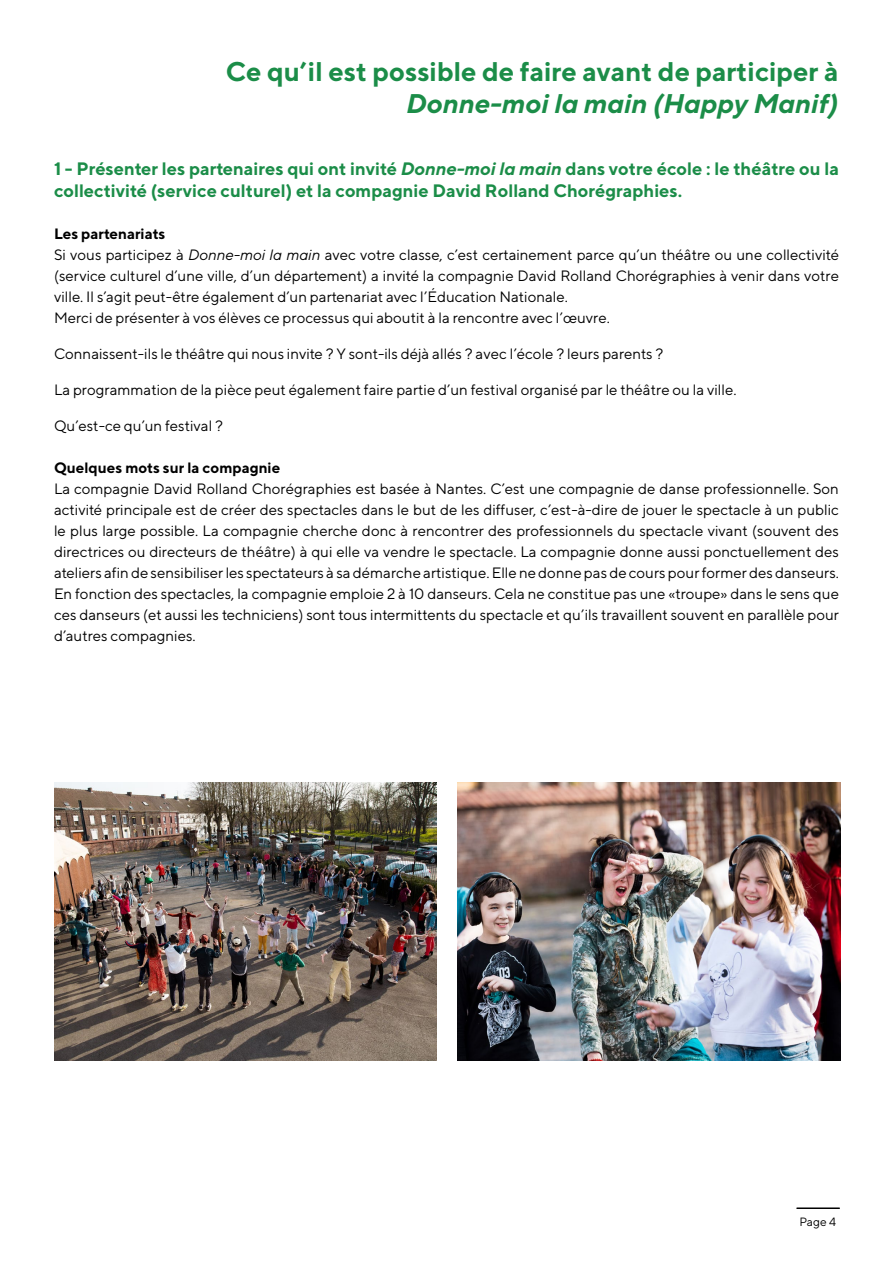
<style>
.page{position:relative;width:893px;height:1263px;background:#fff}
.page>*{position:absolute;margin:0;border:0;box-sizing:border-box;transform-origin:0 0}
.t1{font:700 27px "TT Norms";color:#1b8d48}
.t2{font:italic 700 27px "TT Norms";color:#1b8d48}
.t3{font:700 18px/21.6px "TT Norms";color:#1b8d48}
.t4{font:15px/21px "TT Norms";color:#000}
.t5{font:700 15px "TT Norms";color:#000}
.t6{font:12px "TT Norms";color:#000}
.s1{font-style:italic}
.s2{font-weight:700}
</style>
<div class="page">
<hr style="left:797px;top:1207px;width:42px;height:2px;background:#000">
<img style="left:54px;top:782px;width:383px;height:278px">
<img style="left:457px;top:782px;width:383px;height:278px">
<h1 class="t1" style="left:226px;top:54px;width:614px">Ce qu’il est possible de faire avant de participer à</h1>
<h1 class="t2" style="left:406px;top:87px;width:434px">Donne-moi la main (Happy Manif)</h1>
<p class="t3" style="left:54px;top:157px;width:786px">1 - Présenter les partenaires qui ont invité <span class="s1">Donne-moi la main</span> dans votre école : le théâtre ou la collectivité (service culturel) et la compagnie David Rolland Chorégraphies.</p>
<p class="t4" style="left:54px;top:223px;width:786px"><span class="s2">Les partenariats<br></span>Si vous participez à <span class="s1">Donne-moi la main</span> avec votre classe, c’est certainement parce qu’un théâtre ou une collectivité (service culturel d’une ville, d’un département) a invité la compagnie David Rolland Chorégraphies à venir dans votre ville. Il s’agit peut-être également d’un partenariat avec l’Éducation Nationale.<br>Merci de présenter à vos élèves ce processus qui aboutit à la rencontre avec l’œuvre.</p>
<p class="t4" style="left:54px;top:343px;width:611px">Connaissent-ils le théâtre qui nous invite ? Y sont-ils déjà allés ? avec l’école ? leurs parents ?</p>
<p class="t4" style="left:54px;top:379px;width:684px">La programmation de la pièce peut également faire partie d’un festival organisé par le théâtre ou la ville.</p>
<p class="t4" style="left:54px;top:415px;width:171px">Qu’est-ce qu’un festival ?</p>
<p class="t5" style="left:54px;top:458px;width:228px">Quelques mots sur la compagnie</p>
<p class="t4" style="left:54px;top:478px;width:786px;text-align:justify">La compagnie David Rolland Chorégraphies est basée à Nantes. C’est une compagnie de danse professionnelle. Son activité principale est de créer des spectacles dans le but de les diffuser, c’est-à-dire de jouer le spectacle à un public le plus large possible. La compagnie cherche donc à rencontrer des professionnels du spectacle vivant (souvent des directrices ou directeurs de théâtre) à qui elle va vendre le spectacle. La compagnie donne aussi ponctuellement des ateliers afin de sensibiliser les spectateurs à sa démarche artistique. Elle ne donne pas de cours pour former des danseurs.<br>En fonction des spectacles, la compagnie emploie 2 à 10 danseurs. Cela ne constitue pas une «troupe» dans le sens que ces danseurs (et aussi les techniciens) sont tous intermittents du spectacle et qu’ils travaillent souvent en parallèle pour d’autres compagnies.</p>
<p class="t6" style="left:799px;top:1215px;width:38px">Page 4</p>
</div>
